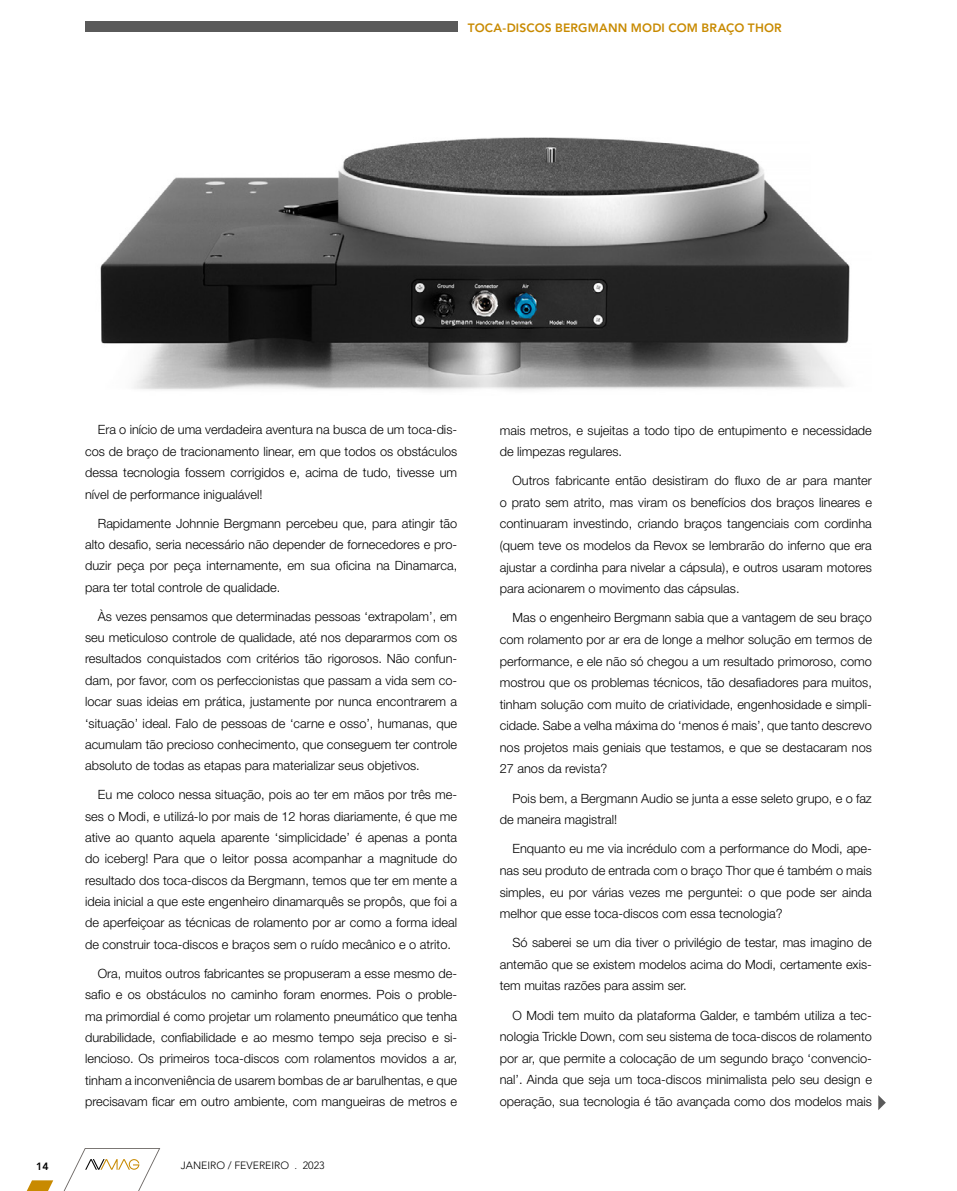
<style>
.page{position:relative;width:957px;height:1191px;background:#fff}
.page>*{position:absolute;margin:0;border:0;box-sizing:border-box;transform-origin:0 0}
.t1{font:300 12.75px/21.3px "Helvetica Neue LT Std";color:#000;text-align:justify}
.t2{font:800 12px "Avenir LT Std";letter-spacing:.015em;color:#c88a00}
.t3{font:300 10.5px "Avenir LT Std";color:#000}
.t4{font:800 10.5px "Avenir LT Std";color:#000}
</style>
<div class="page">
<svg style="left:26px;top:1148px;width:134px;height:43px"></svg>
<svg style="left:878px;top:1095px;width:8px;height:15px"></svg>
<div style="left:85px;top:21px;width:372px;height:11px;background:#5a5a5a"></div>
<img style="left:100px;top:137px;width:750px;height:254px">
<p class="t2" style="left:468px;top:21px;width:315px">TOCA-DISCOS BERGMANN MODI COM BRAÇO THOR</p>
<p class="t1" style="left:85px;top:419px;width:374px;text-indent:13px">Era o início de uma verdadeira aventura na busca de um toca-dis&shy;cos de braço de tracionamento linear, em que todos os obstáculos dessa tecnologia fossem corrigidos e, acima de tudo, tivesse um nível de performance inigualável!</p>
<p class="t1" style="left:85px;top:512px;width:374px;text-indent:13px">Rapidamente Johnnie Bergmann percebeu que, para atingir tão alto desafio, seria necessário não depender de fornecedores e pro&shy;duzir peça por peça internamente, em sua oficina na Dinamarca, para ter total controle de qualidade.</p>
<p class="t1" style="left:85px;top:605px;width:374px;text-indent:13px">Às vezes pensamos que determinadas pessoas ‘extrapolam’, em seu meticuloso controle de qualidade, até nos depararmos com os resultados conquistados com critérios tão rigorosos. Não confun&shy;dam, por favor, com os perfeccionistas que passam a vida sem co&shy;locar suas ideias em prática, justamente por nunca encontrarem a ‘situação’ ideal. Falo de pessoas de ‘carne e osso’, humanas, que acumulam tão precioso conhecimento, que conseguem ter controle absoluto de todas as etapas para materializar seus objetivos.</p>
<p class="t1" style="left:85px;top:784px;width:374px;text-indent:13px">Eu me coloco nessa situação, pois ao ter em mãos por três me&shy;ses o Modi, e utilizá-lo por mais de 12 horas diariamente, é que me ative ao quanto aquela aparente ‘simplicidade’ é apenas a ponta do iceberg! Para que o leitor possa acompanhar a magnitude do resultado dos toca-discos da Bergmann, temos que ter em mente a ideia inicial a que este engenheiro dinamarquês se propôs, que foi a de aperfeiçoar as técnicas de rolamento por ar como a forma ideal de construir toca-discos e braços sem o ruído mecânico e o atrito.</p>
<p class="t1" style="left:85px;top:962px;width:374px;text-indent:13px">Ora, muitos outros fabricantes se propuseram a esse mesmo de&shy;safio e os obstáculos no caminho foram enormes. Pois o proble&shy;ma primordial é como projetar um rolamento pneumático que tenha durabilidade, confiabilidade e ao mesmo tempo seja preciso e si&shy;lencioso. Os primeiros toca-discos com rolamentos movidos a ar, tinham a inconveniência de usarem bombas de ar barulhentas, e que precisavam ficar em outro ambiente, com mangueiras de metros e</p>
<p class="t4" style="left:36px;top:1160px;width:14px">14</p>
<p class="t3" style="left:181px;top:1159px;width:145px">JANEIRO / FEVEREIRO . 2023</p>
<p class="t1" style="left:500px;top:419px;width:374px">mais metros, e sujeitas a todo tipo de entupimento e necessidade de limpezas regulares.</p>
<p class="t1" style="left:500px;top:470px;width:374px;text-indent:13px">Outros fabricante então desistiram do fluxo de ar para manter o prato sem atrito, mas viram os benefícios dos braços lineares e continuaram investindo, criando braços tangenciais com cordinha (quem teve os modelos da Revox se lembrarão do inferno que era ajustar a cordinha para nivelar a cápsula), e outros usaram motores para acionarem o movimento das cápsulas.</p>
<p class="t1" style="left:500px;top:607px;width:374px;text-indent:13px">Mas o engenheiro Bergmann sabia que a vantagem de seu braço com rolamento por ar era de longe a melhor solução em termos de performance, e ele não só chegou a um resultado primoroso, como mostrou que os problemas técnicos, tão desafiadores para muitos, tinham solução com muito de criatividade, engenhosidade e simpli&shy;cidade. Sabe a velha máxima do ‘menos é mais’, que tanto descrevo nos projetos mais geniais que testamos, e que se destacaram nos 27 anos da revista?</p>
<p class="t1" style="left:500px;top:787px;width:373px;text-indent:13px">Pois bem, a Bergmann Audio se junta a esse seleto grupo, e o faz de maneira magistral!</p>
<p class="t1" style="left:500px;top:837px;width:374px;text-indent:13px">Enquanto eu me via incrédulo com a performance do Modi, ape&shy;nas seu produto de entrada com o braço Thor que é também o mais simples, eu por várias vezes me perguntei: o que pode ser ainda melhor que esse toca-discos com essa tecnologia?</p>
<p class="t1" style="left:500px;top:931px;width:374px;text-indent:13px">Só saberei se um dia tiver o privilégio de testar, mas imagino de antemão que se existem modelos acima do Modi, certamente exis&shy;tem muitas razões para assim ser.</p>
<p class="t1" style="left:500px;top:1004px;width:374px;text-indent:13px">O Modi tem muito da plataforma Galder, e também utiliza a tec&shy;nologia Trickle Down, com seu sistema de toca-discos de rolamento por ar, que permite a colocação de um segundo braço ‘convencio&shy;nal’. Ainda que seja um toca-discos minimalista pelo seu design e operação, sua tecnologia é tão avançada como dos modelos mais</p>
</div>
